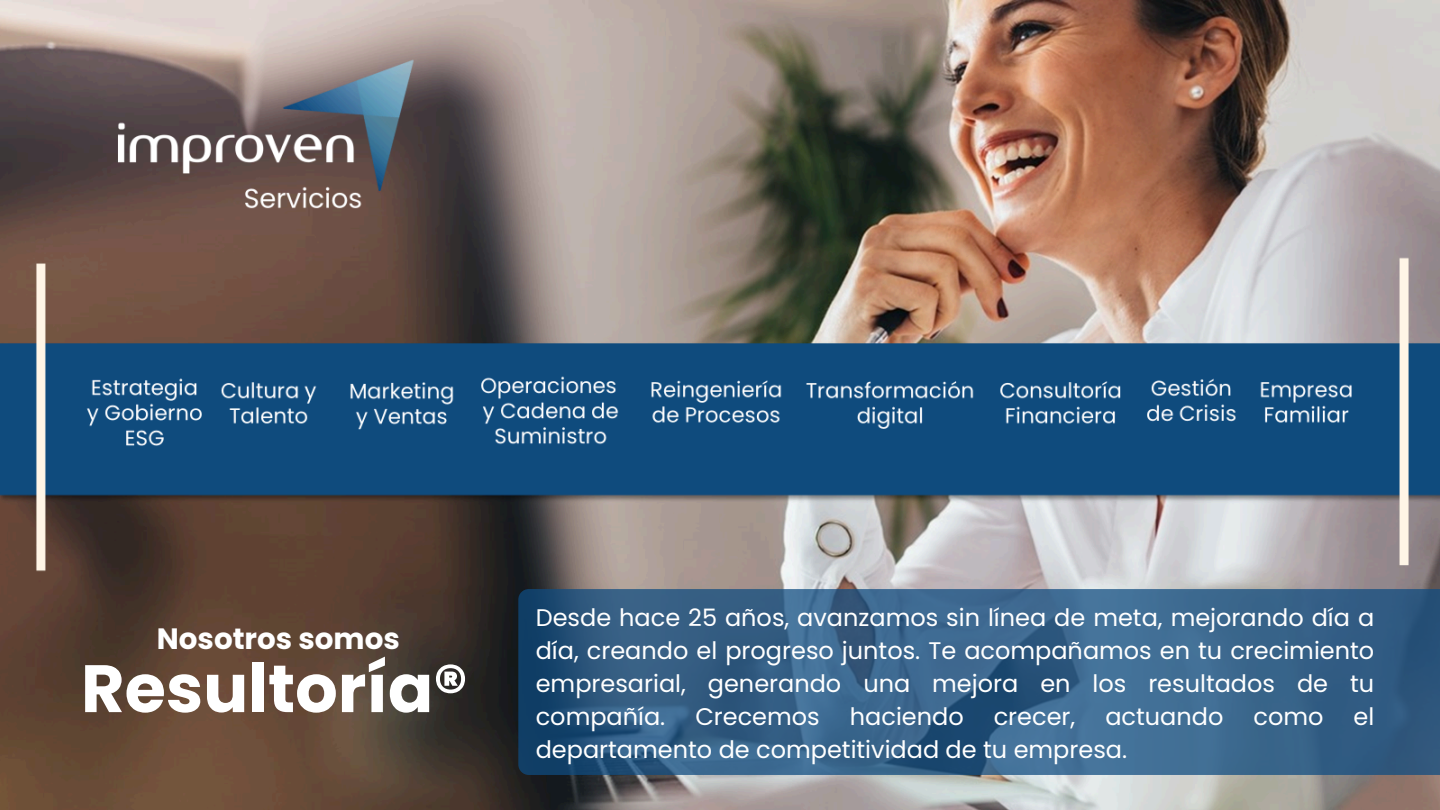
<style>
.page{position:relative;width:1440px;height:810px;background:#fff}
.page>*{position:absolute;margin:0;border:0;box-sizing:border-box;transform-origin:0 0}
.t1{font:700 66.9px "Poppins";color:#fff}
.t2{font:700 29.4px "Poppins";color:#fff}
.t3{font:24px/33px "Poppins";color:#fff;text-align:justify}
</style>
<div class="page">
<img style="left:0;top:0;width:1440px;height:810px">
<svg style="left:518px;top:589px;width:922px;height:186px;background:#356087"></svg>
<h1 class="t2" style="left:157px;top:618px;width:245px">Nosotros somos</h1>
<h1 class="t1" style="left:81px;top:642px;width:388px">Resultoría®</h1>
<p class="t3" style="left:536px;top:601px;width:840px">Desde hace 25 años, avanzamos sin línea de meta, mejorando día a día, creando el progreso juntos. Te acompañamos en tu crecimiento empresarial, generando una mejora en los resultados de tu compañía.</p>
<p class="t3" style="left:695px;top:700px;width:126px">Crecemos</p>
<p class="t3" style="left:850px;top:700px;width:115px">haciendo</p>
<p class="t3" style="left:994px;top:700px;width:83px">crecer,</p>
<p class="t3" style="left:1105px;top:700px;width:120px">actuando</p>
<p class="t3" style="left:1253px;top:700px;width:72px">como</p>
<p class="t3" style="left:1353px;top:700px;width:22px">el</p>
<p class="t3" style="left:536px;top:733px;width:593px">departamento de competitividad de tu empresa.</p>
</div>
